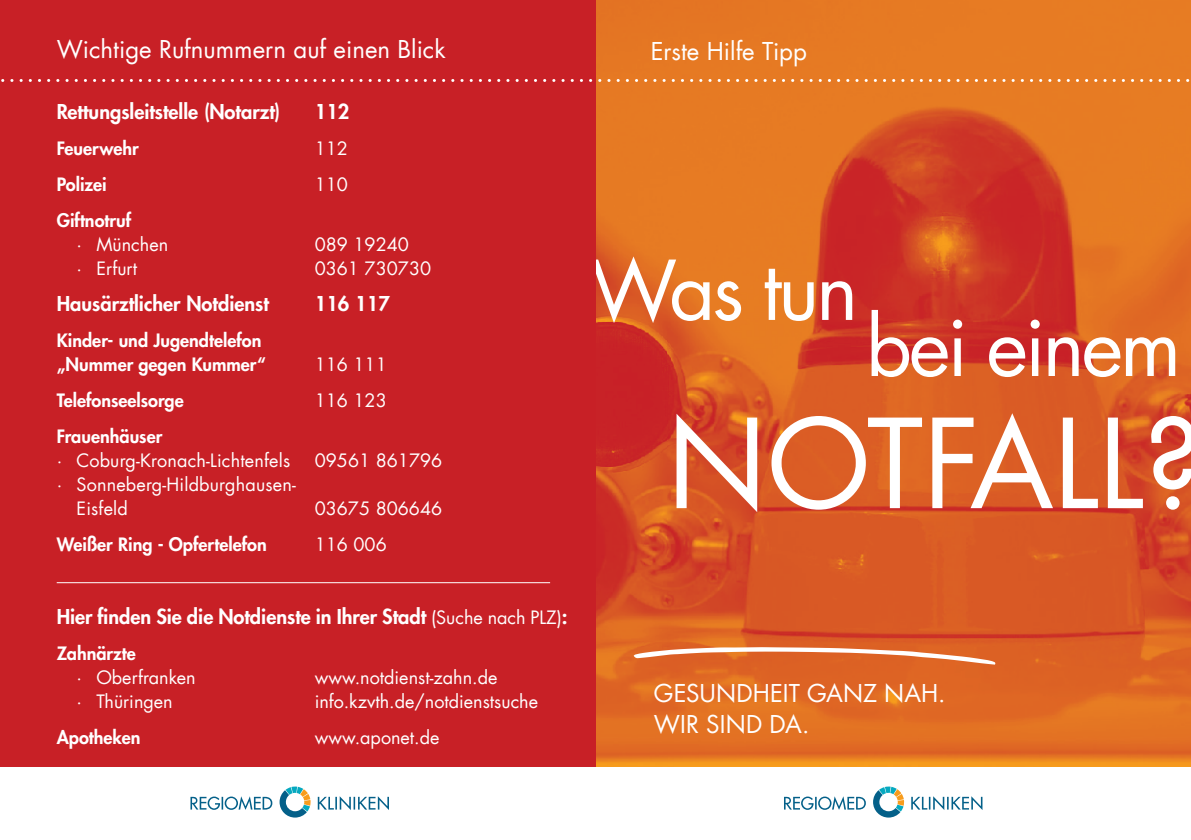
<style>
.page{position:relative;width:1191px;height:840px;background:#fff}
.page>*{position:absolute;margin:0;border:0;box-sizing:border-box;transform-origin:0 0}
.t1{font:120px "Futura Com";color:#fff}
.t2{font:80px "Futura Com";letter-spacing:-.04em;color:#fff}
.t3{font:24px/30.8px "Futura Com";color:#fff}
.t4{font:800 20px "Futura Com";color:#fff}
.t5{font:18px/24px "Futura Com";color:#fff}
.t6{font:800 18px/24px "Futura Com";color:#fff}
.s1{font-weight:400;font-size:18px}
</style>
<div class="page">
<img style="left:595px;top:0;width:596px;height:765px">
<svg style="left:873px;top:786px;width:31px;height:31px"></svg>
<svg style="left:784px;top:796px;width:82px;height:13px"></svg>
<svg style="left:911px;top:796px;width:71px;height:13px"></svg>
<svg style="left:633px;top:646px;width:362px;height:18px"></svg>
<div style="left:0;top:0;width:595px;height:765px;background:#c82026"></div>
<svg style="left:279px;top:786px;width:32px;height:31px"></svg>
<svg style="left:190px;top:796px;width:82px;height:13px"></svg>
<svg style="left:318px;top:796px;width:71px;height:13px"></svg>
<svg style="left:1px;top:79px;width:1190px;height:3px"></svg>
<hr style="left:57px;top:582px;width:493px;height:1px;background:#fff">
<h3 class="t3" style="left:57px;top:33px;width:390px">Wichtige Rufnummern auf einen Blick</h3>
<p class="t4" style="left:57px;top:96px;width:225px">Rettungsleitstelle (Notarzt)</p>
<p class="t4" style="left:315px;top:96px;width:36px">112</p>
<p class="t6" style="left:57px;top:135px;width:84px">Feuerwehr</p>
<p class="t5" style="left:315px;top:136px;width:35px">112</p>
<p class="t6" style="left:57px;top:171px;width:52px">Polizei</p>
<p class="t5" style="left:315px;top:172px;width:35px">110</p>
<p class="t6" style="left:57px;top:207px;width:76px">Giftnotruf</p>
<p class="t5" style="left:77px;top:232px;width:93px">· München</p>
<p class="t5" style="left:315px;top:232px;width:96px">089 19240</p>
<p class="t5" style="left:77px;top:256px;width:62px">· Erfurt</p>
<p class="t5" style="left:315px;top:256px;width:118px">0361 730730</p>
<p class="t4" style="left:57px;top:288px;width:214px">Hausärztlicher Notdienst</p>
<p class="t4" style="left:315px;top:288px;width:77px">116 117</p>
<p class="t6" style="left:57px;top:327px;width:211px">Kinder- und Jugendtelefon „Nummer gegen Kummer“</p>
<p class="t5" style="left:315px;top:352px;width:74px">116 111</p>
<p class="t6" style="left:57px;top:387px;width:129px">Telefonseelsorge</p>
<p class="t5" style="left:315px;top:388px;width:74px">116 123</p>
<p class="t6" style="left:57px;top:423px;width:107px">Frauenhäuser</p>
<p class="t5" style="left:57px;top:448px;width:235px">· Coburg-Kronach-Lichtenfels</p>
<p class="t5" style="left:315px;top:448px;width:129px">09561 861796</p>
<p class="t5" style="left:77px;top:472px;width:221px;text-indent:-20px">· Sonneberg-Hildburghausen-<br>Eisfeld</p>
<p class="t5" style="left:315px;top:496px;width:129px">03675 806646</p>
<p class="t6" style="left:57px;top:531px;width:212px">Weißer Ring - Opfertelefon</p>
<p class="t5" style="left:315px;top:532px;width:74px">116 006</p>
<p class="t4" style="left:57px;top:600px;width:512px">Hier finden Sie die Notdienste in Ihrer Stadt <span class="s1">(Suche nach PLZ)</span>:</p>
<p class="t6" style="left:57px;top:639px;width:81px">Zahnärzte</p>
<p class="t5" style="left:77px;top:664px;width:121px">· Oberfranken</p>
<p class="t5" style="left:315px;top:664px;width:184px">www.notdienst-zahn.de</p>
<p class="t5" style="left:77px;top:688px;width:98px">· Thüringen</p>
<p class="t5" style="left:315px;top:688px;width:225px">info.kzvth.de/notdienstsuche</p>
<p class="t6" style="left:57px;top:723px;width:85px">Apotheken</p>
<p class="t5" style="left:315px;top:724px;width:126px">www.aponet.de</p>
<h3 class="t3" style="left:650px;top:35px;width:158px">Erste Hilfe Tipp</h3>
<h2 class="t2" style="left:590px;top:235px;width:270px">Was tun</h2>
<h2 class="t2" style="left:866px;top:291px;width:317px">bei einem</h2>
<h1 class="t1" style="left:667px;top:381px;width:537px">NOTFALL?</h1>
<h3 class="t3" style="left:654px;top:677px;width:293px">GESUNDHEIT GANZ NAH.<br>WIR SIND DA.</h3>
</div>
